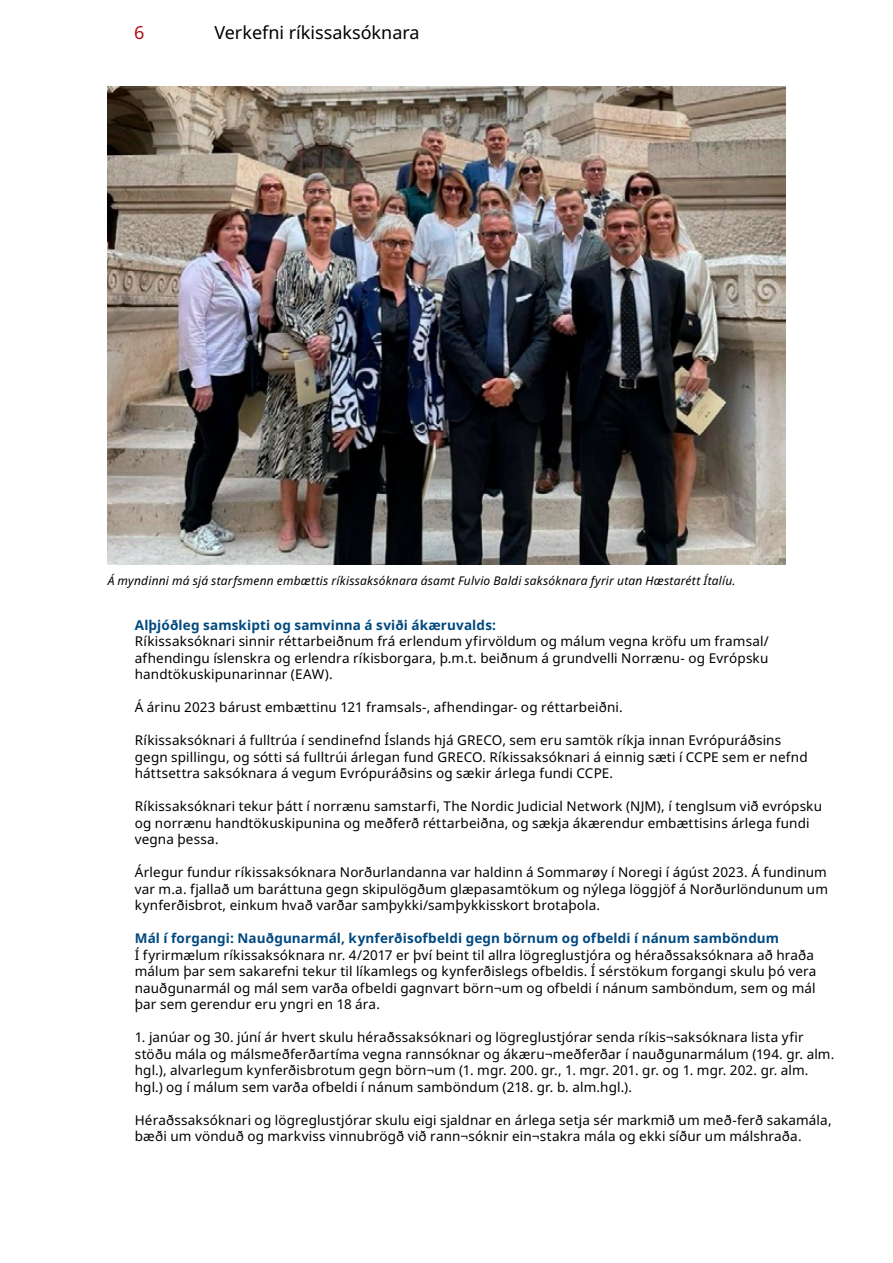
<style>
.page{position:relative;width:893px;height:1263px;background:#fff}
.page>*{position:absolute;margin:0;border:0;box-sizing:border-box;transform-origin:0 0}
.t1{font:18px "Noto Sans";color:#000}
.t2{font:18px "Noto Sans";color:#ae0e16}
.t3{font:13.5px/16.5px "Noto Sans";letter-spacing:.01em;color:#000}
.t4{font:700 13.5px "Noto Sans";letter-spacing:.01em;color:#00497f}
.t5{font:italic 12px "Noto Sans";letter-spacing:.015em;color:#000}
</style>
<div class="page">
<img style="left:108px;top:86px;width:677px;height:478px">
<h1 class="t2" style="left:134px;top:23px;width:12px">6</h1>
<h1 class="t1" style="left:214px;top:22px;width:207px">Verkefni ríkissaksóknara</h1>
<p class="t5" style="left:108px;top:572px;width:629px">Á myndinni má sjá starfsmenn embættis ríkissaksóknara ásamt Fulvio Baldi saksóknara fyrir utan Hæstarétt Ítalíu.</p>
<p class="t4" style="left:135px;top:617px;width:363px">Alþjóðleg samskipti og samvinna á sviði ákæruvalds:</p>
<p class="t3" style="left:135px;top:633px;width:636px;text-align:justify">Ríkissaksóknari sinnir réttarbeiðnum frá erlendum yfirvöldum og málum vegna kröfu um framsal/ afhendingu íslenskra og erlendra ríkisborgara, þ.m.t. beiðnum á grundvelli Norrænu- og Evrópsku handtökuskipunarinnar (EAW).</p>
<p class="t3" style="left:135px;top:699px;width:489px">Á árinu 2023 bárust embættinu 121 framsals-, afhendingar- og réttarbeiðni.</p>
<p class="t3" style="left:135px;top:732px;width:674px">Ríkissaksóknari á fulltrúa í sendinefnd Íslands hjá GRECO, sem eru samtök ríkja innan Evrópuráðsins gegn spillingu, og sótti sá fulltrúi árlegan fund GRECO. Ríkissaksóknari á einnig sæti í CCPE sem er nefnd háttsettra saksóknara á vegum Evrópuráðsins og sækir árlega fundi CCPE.</p>
<p class="t3" style="left:135px;top:798px;width:689px">Ríkissaksóknari tekur þátt í norrænu samstarfi, The Nordic Judicial Network (NJM), í tenglsum við evrópsku og norrænu handtökuskipunina og meðferð réttarbeiðna, og sækja ákærendur embættisins árlega fundi vegna þessa.</p>
<p class="t3" style="left:135px;top:864px;width:695px;text-align:justify">Árlegur fundur ríkissaksóknara Norðurlandanna var haldinn á Sommarøy í Noregi í ágúst 2023. Á fundinum var m.a. fjallað um baráttuna gegn skipulögðum glæpasamtökum og nýlega löggjöf á Norðurlöndunum um kynferðisbrot, einkum hvað varðar samþykki/samþykkisskort brotaþola.</p>
<p class="t4" style="left:135px;top:930px;width:646px">Mál í forgangi: Nauðgunarmál, kynferðisofbeldi gegn börnum og ofbeldi í nánum samböndum</p>
<p class="t3" style="left:135px;top:947px;width:683px">Í fyrirmælum ríkissaksóknara nr. 4/2017 er því beint til allra lögreglustjóra og héraðssaksóknara að hraða málum þar sem sakarefni tekur til líkamlegs og kynferðislegs ofbeldis. Í sérstökum forgangi skulu þó vera nauðgunarmál og mál sem varða ofbeldi gagnvart börn¬um og ofbeldi í nánum samböndum, sem og mál þar sem gerendur eru yngri en 18 ára.</p>
<p class="t3" style="left:135px;top:1029px;width:701px">1. janúar og 30. júní ár hvert skulu héraðssaksóknari og lögreglustjórar senda ríkis¬saksóknara lista yfir stöðu mála og málsmeðferðartíma vegna rannsóknar og ákæru¬meðferðar í nauðgunarmálum (194. gr. alm. hgl.), alvarlegum kynferðisbrotum gegn börn¬um (1. mgr. 200. gr., 1. mgr. 201. gr. og 1. mgr. 202. gr. alm. hgl.) og í málum sem varða ofbeldi í nánum samböndum (218. gr. b. alm.hgl.).</p>
<p class="t3" style="left:135px;top:1112px;width:698px">Héraðssaksóknari og lögreglustjórar skulu eigi sjaldnar en árlega setja sér markmið um með-ferð sakamála, bæði um vönduð og markviss vinnubrögð við rann¬sóknir ein¬stakra mála og ekki síður um málshraða.</p>
</div>
